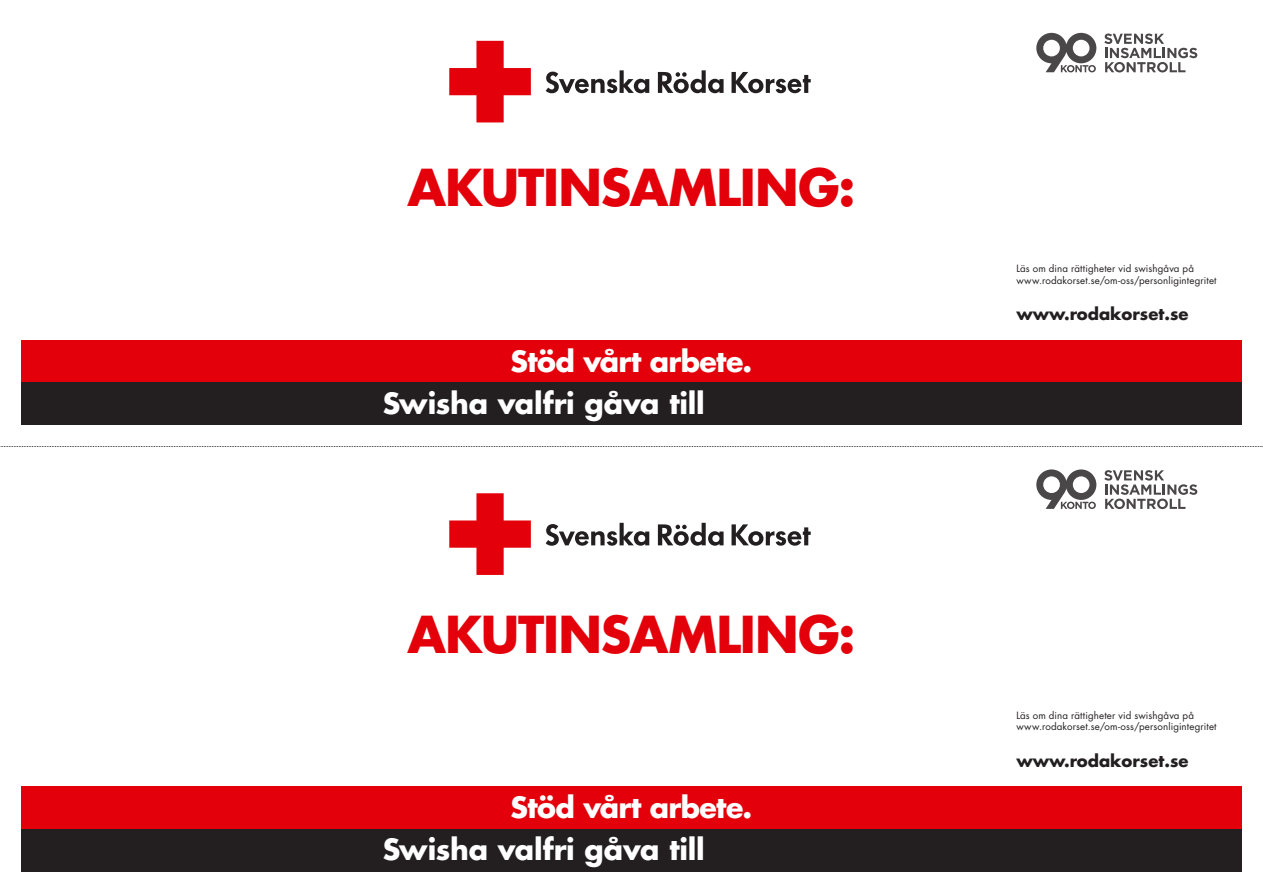
<style>
.page{position:relative;width:1263px;height:893px;background:#fff}
.page>*{position:absolute;margin:0;border:0;box-sizing:border-box;transform-origin:0 0}
.Allmänt_styckeformat{font:700 49.5px "Futura Std";letter-spacing:-.02em;color:#e3000b}
.t1{font:700 28.5px "Futura Std";letter-spacing:-.015em;color:#fff}
.t2{font:700 16.5px "Futura Std";color:#231f20}
.t3{font:9.75px/11.7px "Futura Std";letter-spacing:.015em;color:#231f20}
</style>
<div class="page">
<div style="left:21px;top:786px;width:1221px;height:43px;background:#e3000b"></div>
<div style="left:21px;top:340px;width:1221px;height:43px;background:#e3000b"></div>
<div style="left:21px;top:829px;width:1221px;height:42px;background:#231f20"></div>
<div style="left:21px;top:383px;width:1221px;height:42px;background:#231f20"></div>
<svg style="left:0;top:446px;width:1263px;height:1px"></svg>
<svg style="left:1104px;top:34px;width:93px;height:38px"></svg>
<svg style="left:1036px;top:33px;width:60px;height:39px"></svg>
<svg style="left:1104px;top:470px;width:93px;height:39px"></svg>
<svg style="left:1036px;top:469px;width:60px;height:40px"></svg>
<svg style="left:449px;top:41px;width:82px;height:81px"></svg>
<svg style="left:731px;top:72px;width:80px;height:21px"></svg>
<svg style="left:658px;top:70px;width:65px;height:23px"></svg>
<svg style="left:546px;top:70px;width:103px;height:23px"></svg>
<svg style="left:449px;top:493px;width:82px;height:82px"></svg>
<svg style="left:731px;top:524px;width:80px;height:22px"></svg>
<svg style="left:658px;top:523px;width:65px;height:23px"></svg>
<svg style="left:546px;top:523px;width:103px;height:23px"></svg>
<p class="Allmänt_styckeformat" style="left:407px;top:155px;width:449px">AKUTINSAMLING:</p>
<p class="t1" style="left:511px;top:342px;width:243px">Stöd vårt arbete.</p>
<p class="t1" style="left:383px;top:384px;width:324px">Swisha valfri gåva till</p>
<p class="Allmänt_styckeformat" style="left:407px;top:601px;width:449px">AKUTINSAMLING:</p>
<p class="t1" style="left:511px;top:789px;width:243px">Stöd vårt arbete.</p>
<p class="t1" style="left:383px;top:831px;width:324px">Swisha valfri gåva till</p>
<p class="t3" style="left:1016px;top:263px;width:202px">Läs om dina rättigheter vid swishgåva på www.rodakorset.se/om-oss/personligintegritet</p>
<p class="t2" style="left:1016px;top:303px;width:174px">www.rodakorset.se</p>
<p class="t3" style="left:1016px;top:709px;width:202px">Läs om dina rättigheter vid swishgåva på www.rodakorset.se/om-oss/personligintegritet</p>
<p class="t2" style="left:1016px;top:750px;width:174px">www.rodakorset.se</p>
</div>
